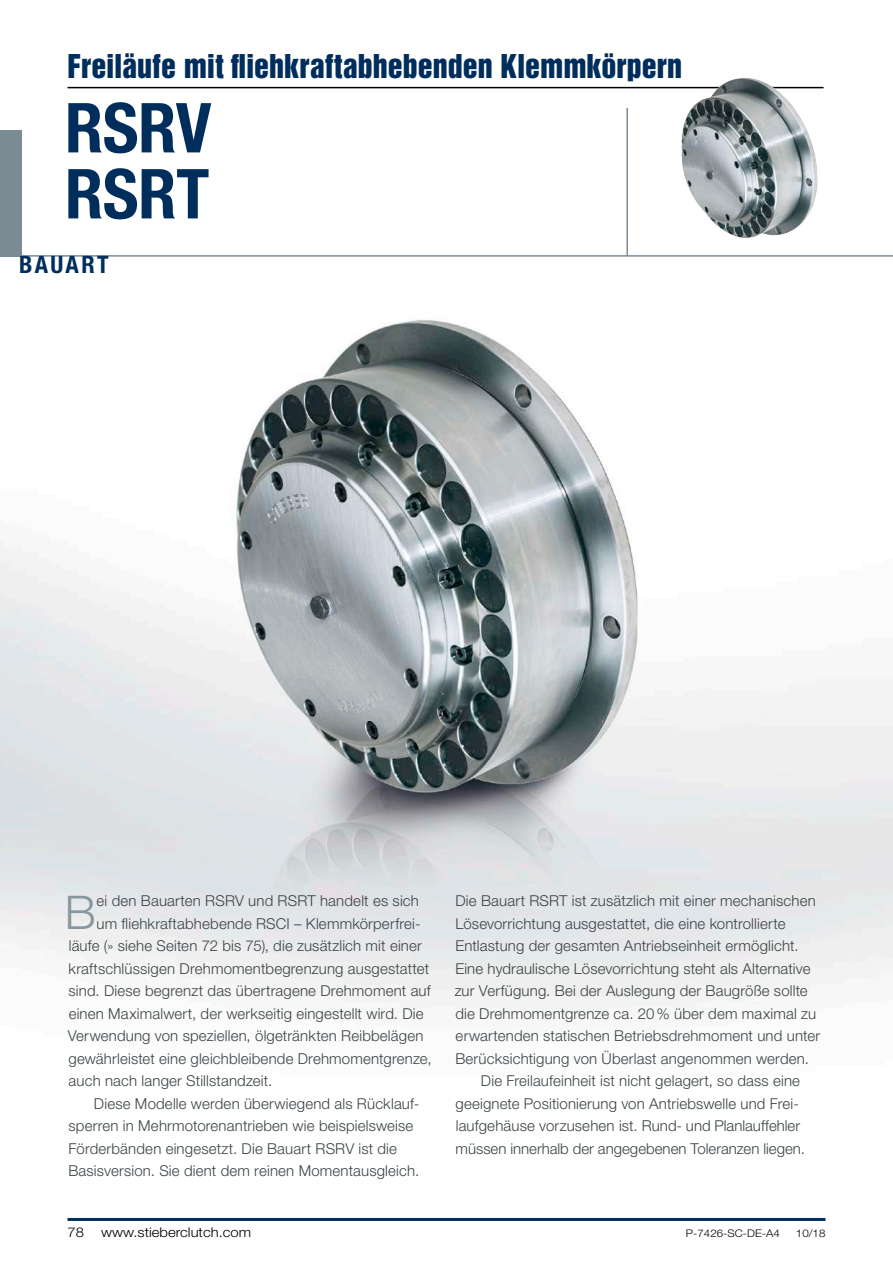
<style>
.page{position:relative;width:893px;height:1263px;background:#fff}
.page>*{position:absolute;margin:0;border:0;box-sizing:border-box;transform-origin:0 0}
.Headline_Big{font:700 condensed 69px/66px "Helvetica Neue LT Std";letter-spacing:-.005em;color:#002e5c}
.Fließtext_Initial{font:300 46.5px "Helvetica Neue LT Std";color:#88979f}
.t1{font:30px "Helvetica Inserat LT Std";color:#002e5c}
.Headline_Blau{font:700 condensed 24px "Helvetica Neue LT Std";letter-spacing:.095em;color:#002e5c}
.Fließtext_Schwarz_Ei{font:300 15px/22.5px "Helvetica Neue LT Std";letter-spacing:.01em;color:#3b4346}
.Fließtext_Initial-2{font:300 15px "Helvetica Neue LT Std";letter-spacing:.01em;color:#3b4346}
.t2{font:300 13.5px "Helvetica Neue LT Std";color:#000;scale:1.1 1}
.t3{font:300 10.5px "Helvetica Neue LT Std";color:#000;scale:1.1 1}
</style>
<div class="page">
<hr style="left:68px;top:87px;width:756px;height:1px;background:#000">
<img style="left:0;top:319px;width:893px;height:697px">
<hr style="left:0;top:255px;width:893px;height:2px;background:#7b8b94">
<div style="left:0;top:130px;width:21px;height:126px;background:#7b8b94"></div>
<img style="left:679px;top:78px;width:140px;height:160px">
<hr style="left:68px;top:1218px;width:757px;height:3px;background:#002e5c">
<hr style="left:626px;top:108px;width:2px;height:148px;background:#7b8b94">
<p class="t1" style="left:68px;top:49px;width:616px">Freiläufe mit fliehkraftabhebenden Klemmkörpern</p>
<p class="Headline_Big" style="left:65px;top:94px;width:148px">RSRV<br>RSRT</p>
<p class="Headline_Blau" style="left:19px;top:250px;width:91px">BAUART</p>
<p class="Fließtext_Initial" style="left:65px;top:884px;width:33px">B</p>
<p class="Fließtext_Initial-2" style="left:97px;top:892px;width:324px">ei den Bauarten RSRV und RSRT handelt es sich</p>
<p class="Fließtext_Initial-2" style="left:97px;top:914px;width:326px">um fliehkraftabhebende RSCI – Klemmkörperfrei-</p>
<p class="Fließtext_Initial-2" style="left:69px;top:937px;width:355px">läufe (» siehe Seiten 72 bis 75), die zusätzlich mit einer</p>
<p class="Fließtext_Initial-2" style="left:69px;top:959px;width:362px">kraftschlüssigen Drehmomentbegrenzung ausgestattet</p>
<p class="Fließtext_Initial-2" style="left:69px;top:982px;width:364px">sind. Diese begrenzt das übertragene Drehmoment auf</p>
<p class="Fließtext_Initial-2" style="left:69px;top:1004px;width:356px">einen Maximalwert, der werkseitig eingestellt wird. Die</p>
<p class="Fließtext_Initial-2" style="left:68px;top:1027px;width:357px">Verwendung von speziellen, ölgetränkten Reibbelägen</p>
<p class="Fließtext_Initial-2" style="left:69px;top:1049px;width:365px">gewährleistet eine gleichbleibende Drehmomentgrenze,</p>
<p class="Fließtext_Initial-2" style="left:69px;top:1072px;width:205px">auch nach langer Stillstandzeit.</p>
<p class="Fließtext_Schwarz_Ei" style="left:68px;top:1092px;width:352px;text-indent:26px">Diese Modelle werden überwiegend als Rücklauf&shy;sperren in Mehrmotorenantrieben wie beispielsweise Förderbänden eingesetzt. Die Bauart RSRV ist die Basisversion. Sie dient dem reinen Momentausgleich.</p>
<p class="Fließtext_Schwarz_Ei" style="left:455px;top:889px;width:367px">Die Bauart RSRT ist zusätzlich mit einer mechanischen Lösevorrichtung ausgestattet, die eine kontrollierte Entlastung der gesamten Antriebseinheit ermöglicht.<br>Eine hydraulische Lösevorrichtung steht als Alternative zur Verfügung. Bei der Auslegung der Baugröße sollte die Drehmomentgrenze ca. 20% über dem maximal zu erwartenden statischen Betriebsdrehmoment und unter Berücksichtigung von Überlast angenommen werden.</p>
<p class="Fließtext_Schwarz_Ei" style="left:455px;top:1069px;width:351px;text-indent:25px">Die Freilaufeinheit ist nicht gelagert, so dass eine geeignete Positionierung von Antriebswelle und Frei&shy;laufgehäuse vorzusehen ist. Rund- und Planlauffehler müssen innerhalb der angegebenen Toleranzen liegen.</p>
<p class="t2" style="left:68px;top:1223px;width:17px">78</p>
<p class="t2" style="left:101px;top:1223px;width:138px">www.stieberclutch.com</p>
<p class="t3" style="left:686px;top:1226px;width:87px">P-7426-SC-DE-A4</p>
<p class="t3" style="left:796px;top:1226px;width:28px">10/18</p>
</div>
